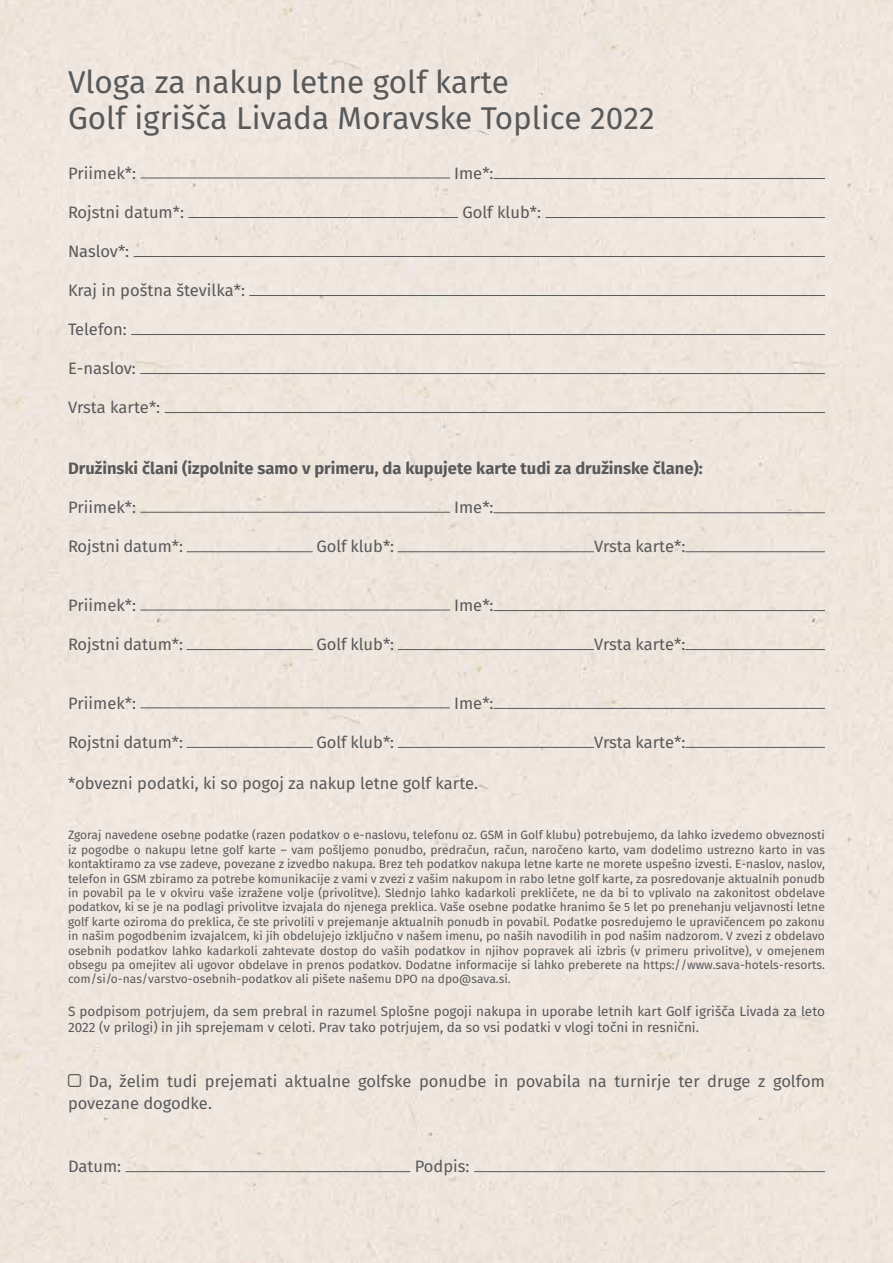
<style>
.page{position:relative;width:893px;height:1263px;background:#fff}
.page>*{position:absolute;margin:0;border:0;box-sizing:border-box;transform-origin:0 0}
.t1{font:31.5px/36.3px "Fira Sans";color:#58595b}
.t2{font:16.5px/22.5px "Fira Sans";color:#58595b}
.t3{font:700 16.5px "Fira Sans";color:#58595b}
.t4{font:13.5px/16.2px "Fira Sans";color:#58595b}
.t5{font:12px/14.4px "Fira Sans";color:#58595b;text-align:justify}
</style>
<div class="page">
<hr style="left:141px;top:178px;width:309px;height:1px;background:#58595b">
<hr style="left:494px;top:178px;width:331px;height:1px;background:#58595b">
<hr style="left:188px;top:217px;width:270px;height:1px;background:#58595b">
<hr style="left:545px;top:217px;width:280px;height:1px;background:#58595b">
<hr style="left:134px;top:256px;width:691px;height:1px;background:#58595b">
<hr style="left:249px;top:295px;width:576px;height:1px;background:#58595b">
<hr style="left:131px;top:334px;width:694px;height:1px;background:#58595b">
<hr style="left:140px;top:373px;width:685px;height:1px;background:#58595b">
<hr style="left:165px;top:412px;width:660px;height:1px;background:#58595b">
<hr style="left:141px;top:512px;width:309px;height:1px;background:#58595b">
<hr style="left:494px;top:512px;width:331px;height:1px;background:#58595b">
<hr style="left:187px;top:551px;width:126px;height:1px;background:#58595b">
<hr style="left:398px;top:551px;width:196px;height:1px;background:#58595b">
<hr style="left:685px;top:551px;width:140px;height:1px;background:#58595b">
<hr style="left:141px;top:610px;width:309px;height:1px;background:#58595b">
<hr style="left:494px;top:610px;width:331px;height:1px;background:#58595b">
<hr style="left:187px;top:649px;width:126px;height:1px;background:#58595b">
<hr style="left:398px;top:649px;width:196px;height:1px;background:#58595b">
<hr style="left:685px;top:649px;width:140px;height:1px;background:#58595b">
<hr style="left:141px;top:708px;width:309px;height:1px;background:#58595b">
<hr style="left:494px;top:708px;width:331px;height:1px;background:#58595b">
<hr style="left:187px;top:747px;width:126px;height:1px;background:#58595b">
<hr style="left:398px;top:747px;width:196px;height:1px;background:#58595b">
<hr style="left:685px;top:747px;width:140px;height:1px;background:#58595b">
<hr style="left:126px;top:1171px;width:284px;height:1px;background:#58595b">
<hr style="left:474px;top:1171px;width:351px;height:1px;background:#58595b">
<svg style="left:68px;top:1074px;width:13px;height:13px"></svg>
<h1 class="t1" style="left:68px;top:66px;width:588px">Vloga za nakup letne golf karte<br>Golf igrišča Livada Moravske Toplice 2022</h1>
<h2 class="t2" style="left:68px;top:163px;width:70px">Priimek*:</h2>
<h2 class="t2" style="left:454px;top:163px;width:41px">Ime*:</h2>
<h2 class="t2" style="left:68px;top:202px;width:117px">Rojstni datum*:</h2>
<h2 class="t2" style="left:462px;top:202px;width:80px">Golf klub*:</h2>
<h2 class="t2" style="left:68px;top:241px;width:63px">Naslov*:</h2>
<h2 class="t2" style="left:68px;top:280px;width:178px">Kraj in poštna številka*:</h2>
<h2 class="t2" style="left:68px;top:319px;width:60px">Telefon:</h2>
<h2 class="t2" style="left:68px;top:358px;width:69px">E-naslov:</h2>
<h2 class="t2" style="left:68px;top:397px;width:94px">Vrsta karte*:</h2>
<h2 class="t3" style="left:68px;top:457px;width:636px">Družinski člani (izpolnite samo v primeru, da kupujete karte tudi za družinske člane):</h2>
<h2 class="t2" style="left:68px;top:497px;width:70px">Priimek*:</h2>
<h2 class="t2" style="left:454px;top:497px;width:41px">Ime*:</h2>
<h2 class="t2" style="left:68px;top:536px;width:117px">Rojstni datum*:</h2>
<h2 class="t2" style="left:316px;top:536px;width:79px">Golf klub*:</h2>
<h2 class="t2" style="left:594px;top:536px;width:93px">Vrsta karte*:</h2>
<h2 class="t2" style="left:68px;top:595px;width:70px">Priimek*:</h2>
<h2 class="t2" style="left:454px;top:595px;width:41px">Ime*:</h2>
<h2 class="t2" style="left:68px;top:634px;width:117px">Rojstni datum*:</h2>
<h2 class="t2" style="left:316px;top:634px;width:79px">Golf klub*:</h2>
<h2 class="t2" style="left:594px;top:634px;width:93px">Vrsta karte*:</h2>
<h2 class="t2" style="left:68px;top:693px;width:70px">Priimek*:</h2>
<h2 class="t2" style="left:454px;top:693px;width:41px">Ime*:</h2>
<h2 class="t2" style="left:68px;top:732px;width:117px">Rojstni datum*:</h2>
<h2 class="t2" style="left:316px;top:732px;width:79px">Golf klub*:</h2>
<h2 class="t2" style="left:594px;top:732px;width:93px">Vrsta karte*:</h2>
<h2 class="t2" style="left:68px;top:773px;width:412px">*obvezni podatki, ki so pogoj za nakup letne golf karte.</h2>
<p class="t5" style="left:68px;top:829px;width:758px">Zgoraj navedene osebne podatke (razen podatkov o e-naslovu, telefonu oz. GSM in Golf klubu) potrebujemo, da lahko izvedemo obveznosti iz pogodbe o nakupu letne golf karte – vam pošljemo ponudbo, predračun, račun, naročeno karto, vam dodelimo ustrezno karto in vas kontaktiramo za vse zadeve, povezane z izvedbo nakupa. Brez teh podatkov nakupa letne karte ne morete uspešno izvesti. E-naslov, naslov, telefon in GSM zbiramo za potrebe komunikacije z vami v zvezi z vašim nakupom in rabo letne golf karte, za posredovanje aktualnih ponudb in povabil pa le v okviru vaše izražene volje (privolitve). Slednjo lahko kadarkoli prekličete, ne da bi to vplivalo na zakonitost obdelave podatkov, ki se je na podlagi privolitve izvajala do njenega preklica. Vaše osebne podatke hranimo še 5 let po prenehanju veljavnosti letne golf karte oziroma do preklica, če ste privolili v prejemanje aktualnih ponudb in povabil. Podatke posredujemo le upravičencem po zakonu in našim pogodbenim izvajalcem, ki jih obdelujejo izključno v našem imenu, po naših navodilih in pod našim nadzorom. V zvezi z obdelavo osebnih podatkov lahko kadarkoli zahtevate dostop do vaših podatkov in njihov popravek ali izbris (v primeru privolitve), v omejenem obsegu pa omejitev ali ugovor obdelave in prenos podatkov. Dodatne informacije si lahko preberete na https://www.sava-hotels-resorts. com/si/o-nas/varstvo-osebnih-podatkov ali pišete našemu DPO na dpo@sava.si.</p>
<p class="t4" style="left:68px;top:1004px;width:758px">S podpisom potrjujem, da sem prebral in razumel Splošne pogoji nakupa in uporabe letnih kart Golf igrišča Livada za leto<br>2022 (v prilogi) in jih sprejemam v celoti. Prav tako potrjujem, da so vsi podatki v vlogi točni in resnični.</p>
<h2 class="t2" style="left:68px;top:1071px;width:758px;text-indent:21px">Da, želim tudi prejemati aktualne golfske ponudbe in povabila na turnirje ter druge z golfom povezane dogodke.</h2>
<h2 class="t2" style="left:68px;top:1156px;width:55px">Datum:</h2>
<h2 class="t2" style="left:415px;top:1156px;width:56px">Podpis:</h2>
</div>
